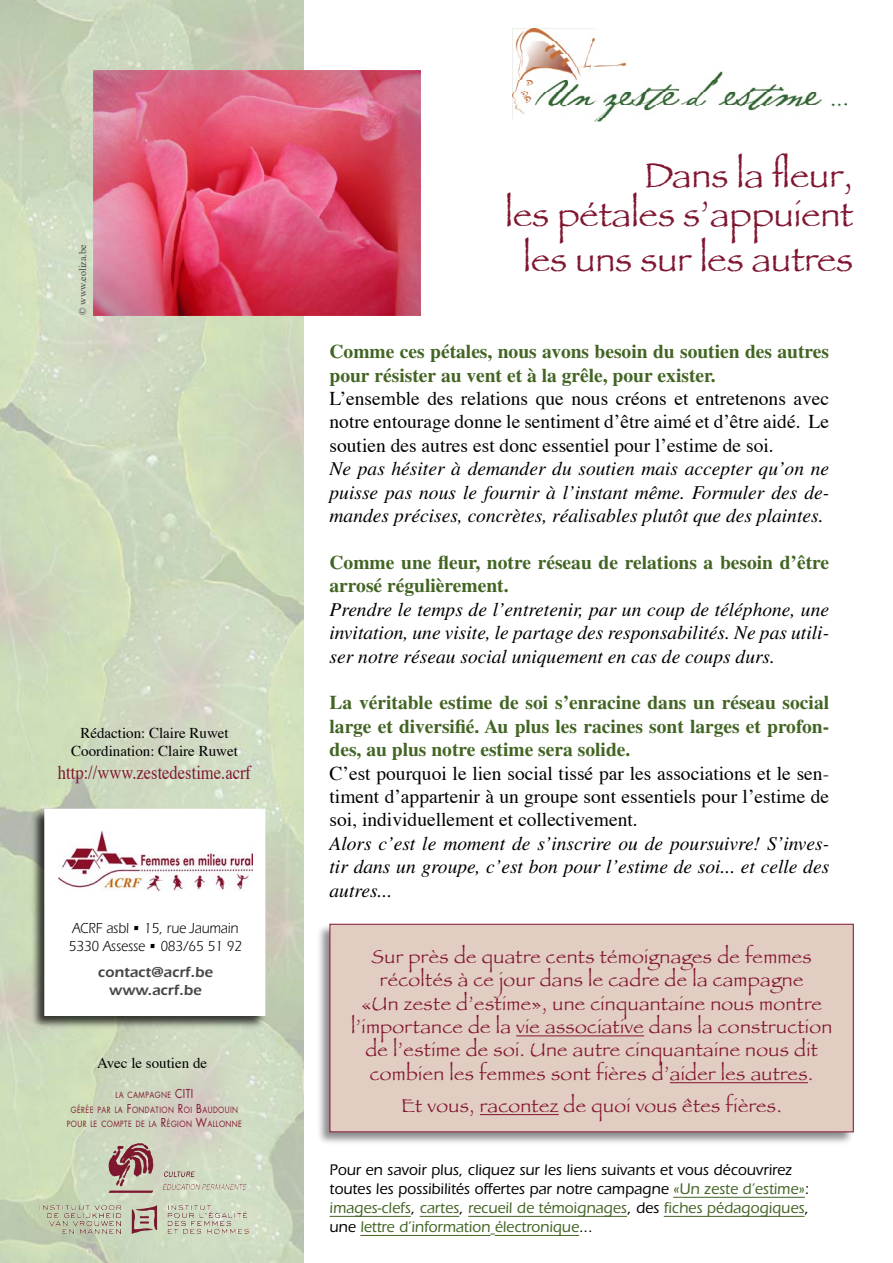
<style>
.page{position:relative;width:893px;height:1263px;background:#fff}
.page>*{position:absolute;margin:0;border:0;box-sizing:border-box;transform-origin:0 0}
.t1{font:36px/39px "Papyrus";color:#801630;text-align:right}
.t2{font:italic 19.5px/23.4px "Times";color:#000;text-align:justify}
.t3{font:19.5px/23.4px "Times";color:#000;text-align:justify}
.t4{font:700 19.5px/23.4px "Times";color:#436524}
.t5{font:19.5px/23.4px "Papyrus";letter-spacing:.02em;color:#801630;text-align:center}
.t6{font:19.5px "Times";color:#801630;scale:.85 1}
.t7{font:500 15.9px/19px "Itc Eras";color:#000;scale:.96 1}
.t8{font:15px/18px "Times";color:#000;text-align:center}
.t9{font:15px/18px "Itc Eras";color:#000;scale:.9 1}
.t10{font:600 15px/18px "Itc Eras";color:#484848;text-align:center}
.t11{font:10.5px "Times";color:#484848;scale:.96 1}
.t12{font:8.4px/14.4px "Futura";letter-spacing:.055em;color:#801630;text-align:center;scale:.85 1}
.s1{font-size:12px}
.s2{color:#436524}
</style>
<div class="page">
<img style="left:0;top:0;width:303px;height:1263px">
<img style="left:94px;top:71px;width:326px;height:245px">
<hr style="left:673px;top:1197px;width:132px;height:1px;background:#436524">
<hr style="left:330px;top:1216px;width:81px;height:1px;background:#436524">
<hr style="left:420px;top:1216px;width:39px;height:1px;background:#436524">
<hr style="left:468px;top:1216px;width:159px;height:1px;background:#436524">
<hr style="left:664px;top:1216px;width:140px;height:1px;background:#436524">
<hr style="left:360px;top:1235px;width:130px;height:1px;background:#436524">
<hr style="left:495px;top:1235px;width:84px;height:1px;background:#436524">
<img style="left:513px;top:29px;width:333px;height:92px">
<div style="left:29px;top:806px;width:239px;height:225px;background:#000;opacity:.75"></div>
<div style="left:45px;top:809px;width:220px;height:206px;background:#fff"></div>
<img style="left:59px;top:830px;width:193px;height:60px">
<img style="left:132px;top:1143px;width:17px;height:7px">
<img style="left:135px;top:1205px;width:22px;height:25px">
<div style="left:315px;top:922px;width:541px;height:225px;background:#000;opacity:.45"></div>
<div style="left:330px;top:924px;width:523px;height:208px;background:#e2cdc2"></div>
<hr style="left:516px;top:1035px;width:128px;height:1px;background:#801630">
<hr style="left:670px;top:1082px;width:138px;height:1px;background:#801630">
<hr style="left:480px;top:1114px;width:79px;height:1px;background:#801630">
<div style="left:330px;top:924px;width:524px;height:208px;border:1px solid #801630"></div>
<p class="t11" style="left:73px;top:315px;width:74px;rotate:-90deg">© www.eoliza.be</p>
<p class="t8" style="left:71px;top:722px;width:168px">Rédaction: Claire Ruwet<br>Coordination: Claire Ruwet</p>
<p class="t6" style="left:58px;top:754px;width:229px">http://www.zestedestime.acrf</p>
<p class="t9" style="left:69px;top:919px;width:194px">ACRF asbl • 15, rue Jaumain<br>5330 Assesse • 083/65 51 92</p>
<p class="t10" style="left:98px;top:963px;width:117px">contact@acrf.be www.acrf.be</p>
<p class="t8" style="left:97px;top:1053px;width:112px">Avec le soutien de</p>
<p class="t12" style="left:67px;top:1088px;width:208px">LA CAMPAGNE <span class="s1">CITI<br></span>GÉRÉE PAR LA <span class="s1">F</span>ONDATION <span class="s1">R</span>OI <span class="s1">B</span>AUDOUIN<br>POUR LE COMPTE DE LA <span class="s1">R</span>ÉGION <span class="s1">W</span>ALLONNE</p>
<h1 class="t1" style="left:505px;top:155px;width:350px">Dans la fleur,<br>les pétales s’appuient</h1>
<h1 class="t1" style="left:523px;top:239px;width:332px">les uns sur les autres</h1>
<p class="t4" style="left:330px;top:340px;width:501px">Comme ces pétales, nous avons besoin du soutien des autres pour résister au vent et à la grêle, pour exister.</p>
<p class="t3" style="left:330px;top:385px;width:501px">L’ensemble des relations que nous créons et entretenons avec notre entourage donne le sentiment d’être aimé et d’être aidé. Le soutien des autres est donc essentiel pour l’estime de soi.</p>
<p class="t2" style="left:330px;top:457px;width:501px">Ne pas hésiter à demander du soutien mais accepter qu’on ne puisse pas nous le fournir à l’instant même. Formuler des de&shy;mandes précises, concrètes, réalisables plutôt que des plaintes.</p>
<p class="t4" style="left:330px;top:550px;width:501px">Comme une fleur, notre réseau de relations a besoin d’être arrosé régulièrement.</p>
<p class="t2" style="left:330px;top:597px;width:501px">Prendre le temps de l’entretenir, par un coup de téléphone, une invitation, une visite, le partage des responsabilités. Ne pas utili&shy;ser notre réseau social uniquement en cas de coups durs.</p>
<p class="t4" style="left:330px;top:691px;width:501px;text-align:justify">La véritable estime de soi s’enracine dans un réseau social large et diversifié. Au plus les racines sont larges et profon&shy;des, au plus notre estime sera solide.</p>
<p class="t3" style="left:330px;top:760px;width:501px">C’est pourquoi le lien social tissé par les associations et le sen&shy;timent d’appartenir à un groupe sont essentiels pour l’estime de soi, individuellement et collectivement.</p>
<p class="t2" style="left:330px;top:831px;width:501px">Alors c’est le moment de s’inscrire ou de poursuivre! S’inves&shy;tir dans un groupe, c’est bon pour l’estime de soi... et celle des autres...</p>
<p class="t5" style="left:351px;top:944px;width:483px">Sur près de quatre cents témoignages de femmes récoltés à ce jour dans le cadre de la campagne<br>«Un zeste d’estime», une cinquantaine nous montre l’importance de la vie associative dans la construction de l’estime de soi. Une autre cinquantaine nous dit combien les femmes sont fières d’aider les autres.</p>
<p class="t5" style="left:401px;top:1093px;width:382px">Et vous, racontez de quoi vous êtes fières.</p>
<p class="t7" style="left:330px;top:1160px;width:501px">Pour en savoir plus, cliquez sur les liens suivants et vous découvrirez toutes les possibilités offertes par notre campagne <span class="s2">«Un zeste d’estime»</span>: <span class="s2">images-clefs</span>, <span class="s2">cartes</span>, <span class="s2">recueil de témoignages</span>, des <span class="s2">fiches pédagogiques</span>, une <span class="s2">lettre d’information électronique</span>...</p>
</div>
